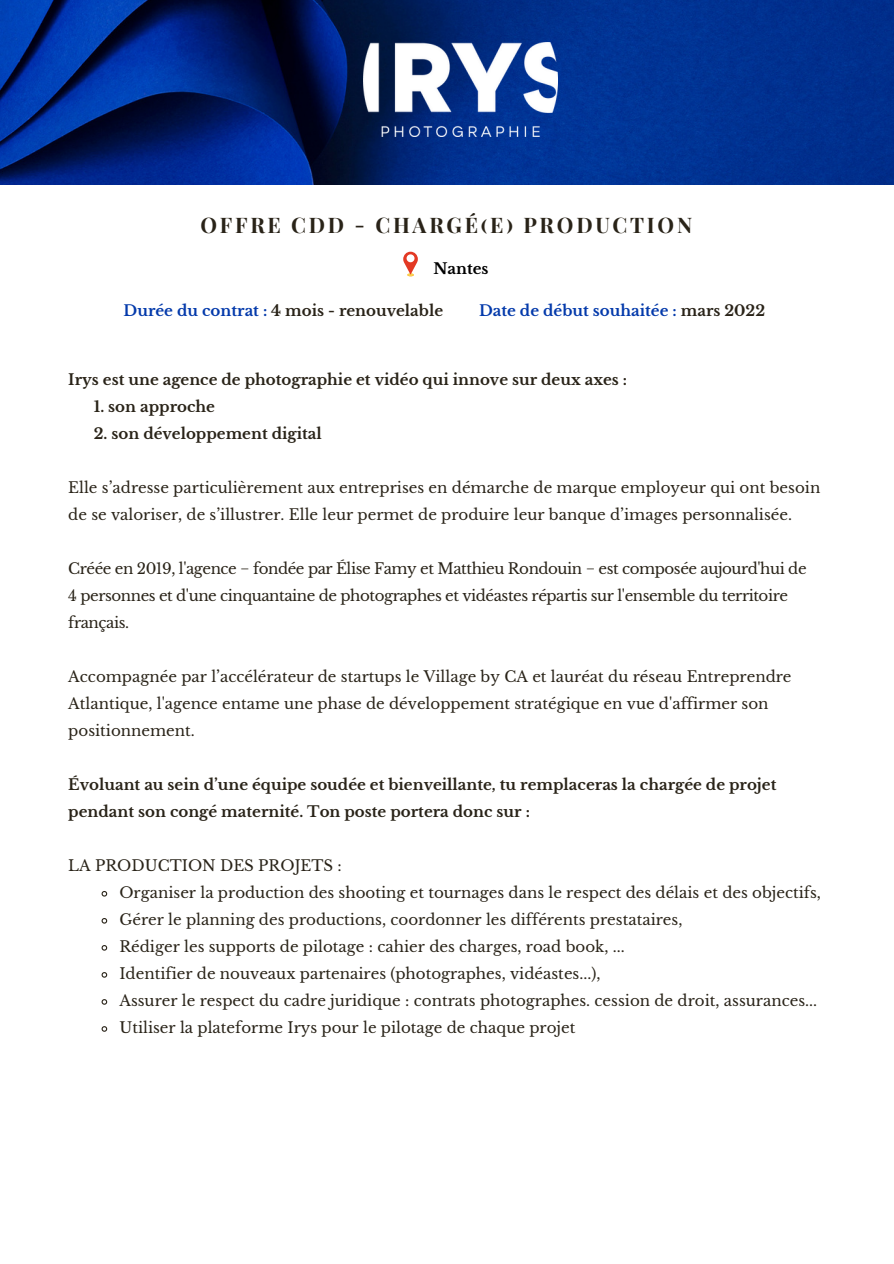
<style>
.page{position:relative;width:894px;height:1264px;background:#fff}
.page>*{position:absolute;margin:0;border:0;box-sizing:border-box;transform-origin:0 0}
.t1{font:700 21px "Playfair Display SC";letter-spacing:.13em;color:#292318}
.t2{font:15px/27px "Libre Baskerville";color:#292318}
.t3{font:700 15px/27px "Libre Baskerville";color:#292318}
.t4{font:15px/27px "Libre Baskerville";letter-spacing:-.03em;color:#292318}
.t5{font:700 15px "Libre Baskerville";color:#043aab}
.t6{font:700 15px "Libre Baskerville";color:#000}
.s1{color:#043aab}
.s2{color:#292318}
</style>
<div class="page">
<svg style="left:101px;top:891px;width:7px;height:6px"></svg>
<svg style="left:101px;top:918px;width:7px;height:6px"></svg>
<svg style="left:101px;top:945px;width:7px;height:6px"></svg>
<svg style="left:101px;top:972px;width:7px;height:6px"></svg>
<svg style="left:101px;top:999px;width:7px;height:6px"></svg>
<svg style="left:101px;top:1026px;width:7px;height:6px"></svg>
<img style="left:0;top:0;width:893px;height:184px">
<img style="left:364px;top:42px;width:193px;height:95px">
<svg style="left:403px;top:252px;width:15px;height:24px"></svg>
<div style="left:406px;top:254px;width:8px;height:8px;background:#fff;border-radius:50%"></div>
<p class="t1" style="left:200px;top:210px;width:493px">OFFRE CDD - CHARGÉ(E) PRODUCTION</p>
<p class="t6" style="left:433px;top:259px;width:57px">Nantes</p>
<p class="t3" style="left:123px;top:297px;width:321px"><span class="s1">Durée du contrat :</span> 4 mois - renouvelable</p>
<p class="t5" style="left:479px;top:301px;width:287px">Date de début souhaitée : <span class="s2">mars 2022</span></p>
<p class="t3" style="left:68px;top:366px;width:560px">Irys est une agence de photographie et vidéo qui innove sur deux axes :</p>
<p class="t3" style="left:94px;top:393px;width:123px">1. son approche</p>
<p class="t3" style="left:94px;top:420px;width:229px">2. son développement digital</p>
<p class="t2" style="left:68px;top:474px;width:753px">Elle s’adresse particulièrement aux entreprises en démarche de marque employeur qui ont besoin de se valoriser, de s’illustrer. Elle leur permet de produire leur banque d’images personnalisée.</p>
<p class="t4" style="left:68px;top:555px;width:739px">Créée en 2019, l'agence − fondée par Élise Famy et Matthieu Rondouin − est composée aujourd'hui de</p>
<p class="t4" style="left:68px;top:582px;width:721px">4 personnes et d'une cinquantaine de photographes et vidéastes répartis sur l'ensemble du territoire français.</p>
<p class="t2" style="left:68px;top:663px;width:724px">Accompagnée par l’accélérateur de startups le Village by CA et lauréat du réseau Entreprendre<br>Atlantique, l'agence entame une phase de développement stratégique en vue d'affirmer son positionnement.</p>
<p class="t3" style="left:68px;top:771px;width:709px">Évoluant au sein d’une équipe soudée et bienveillante, tu remplaceras la chargée de projet pendant son congé maternité. Ton poste portera donc sur :</p>
<p class="t2" style="left:68px;top:852px;width:275px">LA PRODUCTION DES PROJETS :</p>
<p class="t2" style="left:119px;top:879px;width:703px">Organiser la production des shooting et tournages dans le respect des délais et des objectifs,</p>
<p class="t2" style="left:119px;top:906px;width:564px">Gérer le planning des productions, coordonner les différents prestataires,</p>
<p class="t2" style="left:119px;top:933px;width:506px">Rédiger les supports de pilotage : cahier des charges, road book, ...</p>
<p class="t2" style="left:119px;top:960px;width:482px">Identifier de nouveaux partenaires (photographes, vidéastes...),</p>
<p class="t2" style="left:119px;top:987px;width:699px">Assurer le respect du cadre juridique : contrats photographes. cession de droit, assurances...</p>
<p class="t2" style="left:119px;top:1014px;width:457px">Utiliser la plateforme Irys pour le pilotage de chaque projet</p>
</div>
